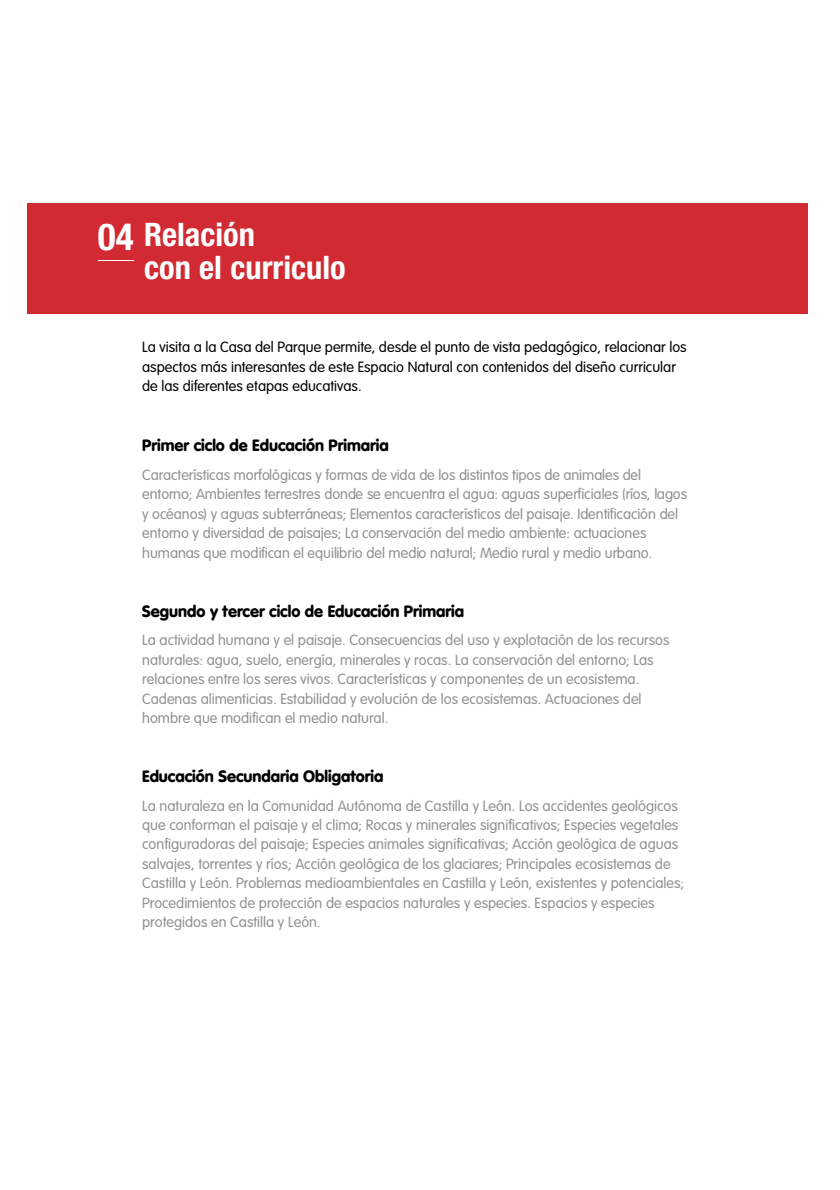
<style>
.page{position:relative;width:840px;height:1190px;background:#fff}
.page>*{position:absolute;margin:0;border:0;box-sizing:border-box;transform-origin:0 0}
.t1{font:700 condensed 32.4px/32.2px "Helvetica Neue LT Std";color:#fff}
.t2{font:900 16.2px "VAG Rounded Std";color:#000}
.t3{font:300 14.6px/19.4px "VAG Rounded Std";color:#919191}
.t4{font:300 14.6px/19.4px "VAG Rounded Std";color:#000}
.s1{font-size:37.2px}
</style>
<div class="page">
<div style="left:27px;top:203px;width:781px;height:110px;background:#d12a32"></div>
<hr style="left:98px;top:260px;width:36px;height:1px;background:#fff">
<h1 class="t1" style="left:144px;top:223px;width:203px;text-indent:-46px"><span class="s1">04</span> Relación<br>con el curriculo</h1>
<p class="t4" style="left:142px;top:338px;width:546px">La visita a la Casa del Parque permite, desde el punto de vista pedagógico, relacionar los aspectos más interesantes de este Espacio Natural con contenidos del diseño curricular de las diferentes etapas educativas.</p>
<p class="t2" style="left:142px;top:439px;width:248px">Primer ciclo de Educación Primaria</p>
<p class="t3" style="left:142px;top:466px;width:547px">Características morfológicas y formas de vida de los distintos tipos de animales del entorno; Ambientes terrestres donde se encuentra el agua: aguas superficiales (ríos, lagos y océanos) y aguas subterráneas; Elementos característicos del paisaje. Identificación del entorno y diversidad de paisajes; La conservación del medio ambiente: actuaciones humanas que modifican el equilibrio del medio natural; Medio rural y medio urbano.</p>
<p class="t2" style="left:142px;top:604px;width:324px">Segundo y tercer ciclo de Educación Primaria</p>
<p class="t3" style="left:142px;top:632px;width:529px">La actividad humana y el paisaje. Consecuencias del uso y explotación de los recursos naturales: agua, suelo, energía, minerales y rocas. La conservación del entorno; Las relaciones entre los seres vivos. Características y componentes de un ecosistema.<br>Cadenas alimenticias. Estabilidad y evolución de los ecosistemas. Actuaciones del hombre que modifican el medio natural.</p>
<p class="t2" style="left:142px;top:769px;width:243px">Educación Secundaria Obligatoria</p>
<p class="t3" style="left:142px;top:797px;width:544px">La naturaleza en la Comunidad Autónoma de Castilla y León. Los accidentes geológicos que conforman el paisaje y el clima; Rocas y minerales significativos; Especies vegetales configuradoras del paisaje; Especies animales significativas; Acción geológica de aguas salvajes, torrentes y ríos; Acción geológica de los glaciares; Principales ecosistemas de Castilla y León. Problemas medioambientales en Castilla y León, existentes y potenciales; Procedimientos de protección de espacios naturales y especies. Espacios y especies protegidos en Castilla y León.</p>
</div>
